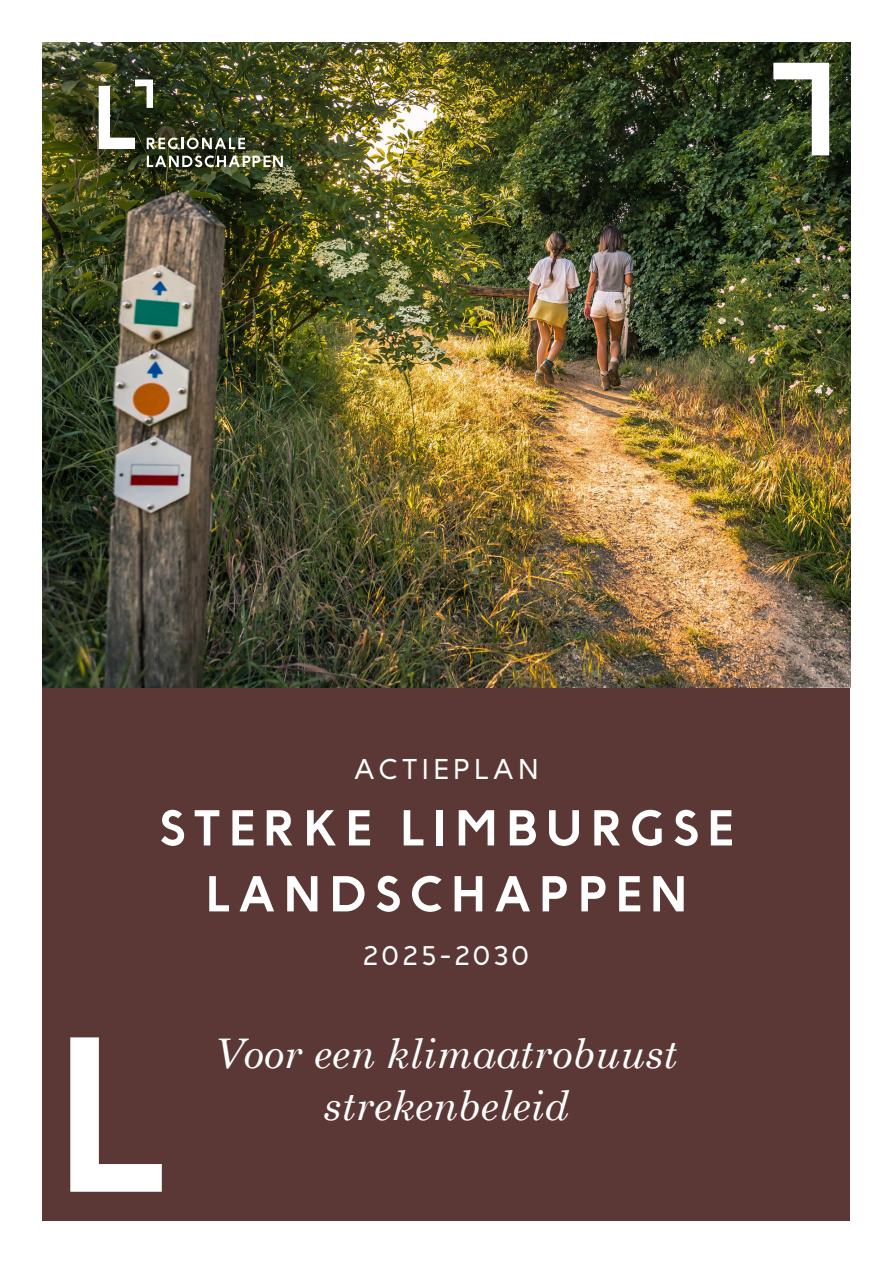
<style>
.page{position:relative;width:893px;height:1263px;background:#fff}
.page>*{position:absolute;margin:0;border:0;box-sizing:border-box;transform-origin:0 0}
.t1{font:700 50.4px "Baufra";letter-spacing:.11em;color:#fff}
.t2{font:italic 40.8px "Century Schoolbook";color:#fff}
.t3{font:600 28.65px "Baufra";letter-spacing:.1em;color:#fff}
.t4{font:600 28.65px "Baufra";letter-spacing:.06em;color:#fff}
</style>
<div class="page">
<div style="left:43px;top:43px;width:807px;height:1177px;background:#5b3836"></div>
<img style="left:43px;top:43px;width:807px;height:644px">
<svg style="left:70px;top:1037px;width:92px;height:155px"></svg>
<svg style="left:773px;top:63px;width:56px;height:92px;background:#88917e"></svg>
<svg style="left:147px;top:155px;width:136px;height:12px;background:#808371"></svg>
<img style="left:99px;top:80px;width:146px;height:69px">
<p class="t3" style="left:354px;top:749px;width:187px">ACTIEPLAN</p>
<p class="t1" style="left:158px;top:792px;width:577px">STERKE LIMBURGSE</p>
<p class="t1" style="left:204px;top:857px;width:486px">LANDSCHAPPEN</p>
<p class="t4" style="left:363px;top:936px;width:169px">2025-2030</p>
<p class="t2" style="left:215px;top:1028px;width:465px">Voor een klimaatrobuust</p>
<p class="t2" style="left:324px;top:1081px;width:247px">strekenbeleid</p>
</div>
